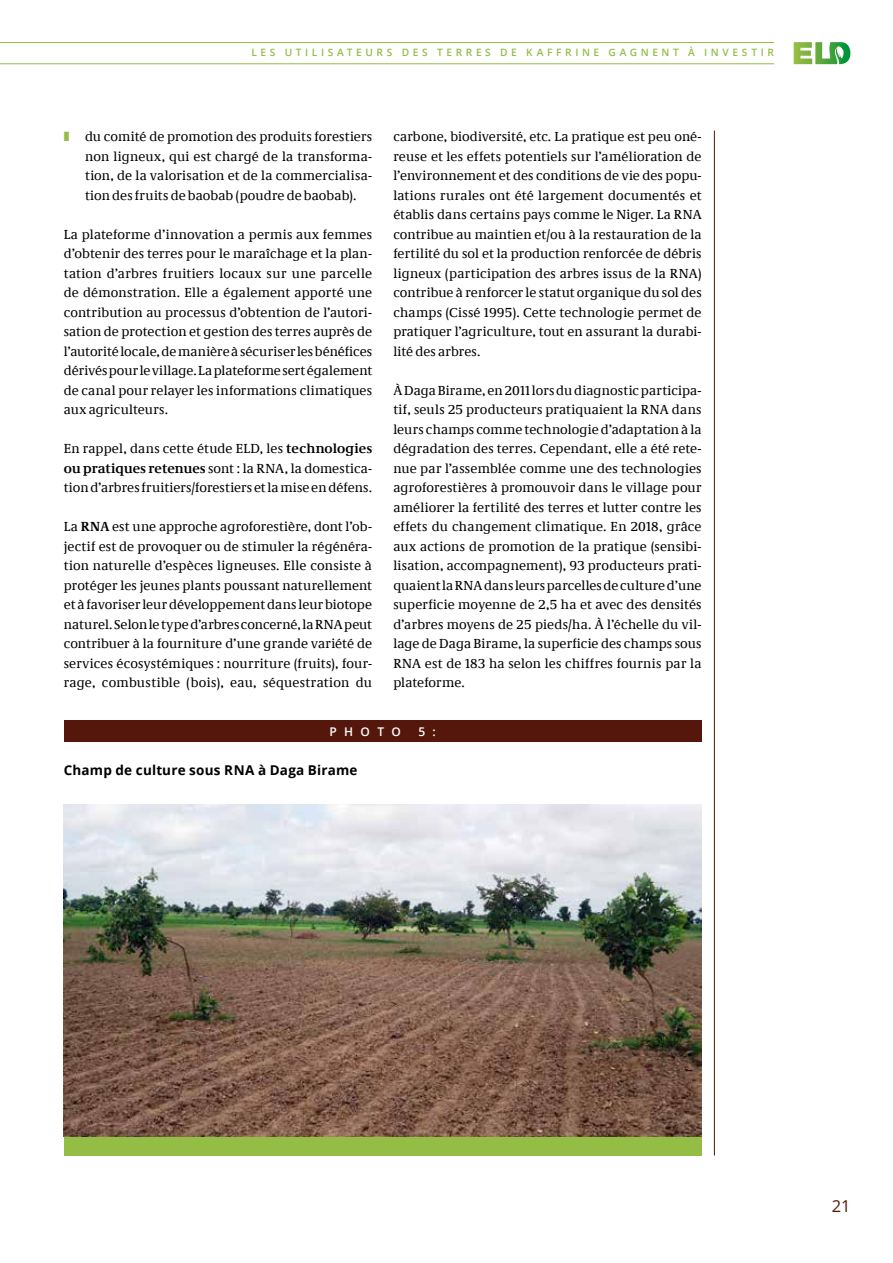
<style>
.page{position:relative;width:893px;height:1263px;background:#fff}
.page>*{position:absolute;margin:0;border:0;box-sizing:border-box;transform-origin:0 0}
.t1{font:16.5px "Open Sans";color:#55170b}
.t2{font:13.5px/19.5px "Neue Demos";letter-spacing:.01em;color:#000;text-align:justify}
.t3{font:700 13.5px "Open Sans";letter-spacing:.015em;color:#000}
.t4{font:600 12px "Open Sans";letter-spacing:.61em;color:#fff}
.t5{font:600 10.2px "Open Sans";letter-spacing:.355em;color:#93bd45}
.s1{color:#93bd45}
.s2{font-weight:700}
</style>
<div class="page">
<hr style="left:0;top:42px;width:774px;height:1px;background:#93bd45">
<hr style="left:0;top:63px;width:774px;height:1px;background:#93bd45">
<svg style="left:793px;top:42px;width:58px;height:23px"></svg>
<hr style="left:714px;top:131px;width:1px;height:1024px;background:#55170b">
<div style="left:64px;top:1136px;width:638px;height:19px;background:#93bd45"></div>
<img style="left:64px;top:805px;width:638px;height:331px">
<div style="left:64px;top:720px;width:638px;height:22px;background:#55170b"></div>
<p class="t5" style="left:251px;top:45px;width:524px">LES UTILISATEURS DES TERRES DE KAFFRINE GAGNENT À INVESTIR</p>
<p class="t2" style="left:393px;top:127px;width:310px">carbone, biodiversité, etc. La pratique est peu oné&shy;reuse et les effets potentiels sur l’amélioration de l’environnement et des conditions de vie des popu&shy;lations rurales ont été largement documentés et établis dans certains pays comme le Niger. La RNA contribue au maintien et/ou à la restauration de la fertilité du sol et la production renforcée de débris ligneux (participation des arbres issus de la RNA) contribue à renforcer le statut organique du sol des champs (Cissé 1995). Cette technologie permet de pratiquer l’agriculture, tout en assurant la durabi&shy;lité des arbres.</p>
<p class="t2" style="left:393px;top:380px;width:310px">À Daga Birame, en 2011 lors du diagnostic participa&shy;tif, seuls 25 producteurs pratiquaient la RNA dans leurs champs comme technologie d’adaptation à la dégradation des terres. Cependant, elle a été rete&shy;nue par l’assemblée comme une des technologies agroforestières à promouvoir dans le village pour améliorer la fertilité des terres et lutter contre les effets du changement climatique. En 2018, grâce aux actions de promotion de la pratique (sensibi&shy;lisation, accompagnement), 93 producteurs prati&shy;quaient la RNA dans leurs parcelles de culture d’une superficie moyenne de 2,5 ha et avec des densités d’arbres moyens de 25 pieds/ha. À l’échelle du vil&shy;lage de Daga Birame, la superficie des champs sous RNA est de 183 ha selon les chiffres fournis par la plateforme.</p>
<p class="t4" style="left:329px;top:723px;width:73px">PHOTO</p>
<p class="t4" style="left:418px;top:723px;width:19px">5 :</p>
<p class="t3" style="left:64px;top:760px;width:295px">Champ de culture sous RNA à Daga Birame</p>
<p class="t2" style="left:85px;top:127px;width:289px;text-indent:-21px"><span class="s1">❚</span> du comité de promotion des produits forestiers non ligneux, qui est chargé de la transforma&shy;tion, de la valorisation et de la commercialisa&shy;tion des fruits de baobab (poudre de baobab).</p>
<p class="t2" style="left:64px;top:224px;width:310px">La plateforme d’innovation a permis aux femmes d’obtenir des terres pour le maraîchage et la plan&shy;tation d’arbres fruitiers locaux sur une parcelle de démonstration. Elle a également apporté une contribution au processus d’obtention de l’autori&shy;sation de protection et gestion des terres auprès de l’autorité locale, de manière à sécuriser les bénéfices dérivés pour le village. La plateforme sert également de canal pour relayer les informations climatiques aux agriculteurs.</p>
<p class="t2" style="left:64px;top:439px;width:310px">En rappel, dans cette étude ELD, les <span class="s2">technologies ou pratiques retenues</span> sont : la RNA, la domestica&shy;tion d’arbres fruitiers/forestiers et la mise en défens.</p>
<p class="t2" style="left:64px;top:517px;width:310px">La <span class="s2">RNA</span> est une approche agroforestière, dont l’ob&shy;jectif est de provoquer ou de stimuler la régénéra&shy;tion naturelle d’espèces ligneuses. Elle consiste à protéger les jeunes plants poussant naturellement et à favoriser leur développement dans leur biotope naturel. Selon le type d’arbres concerné, la RNA peut contribuer à la fourniture d’une grande variété de services écosystémiques : nourriture (fruits), four&shy;rage, combustible (bois), eau, séquestration du</p>
<p class="t1" style="left:832px;top:1194px;width:20px">21</p>
</div>
